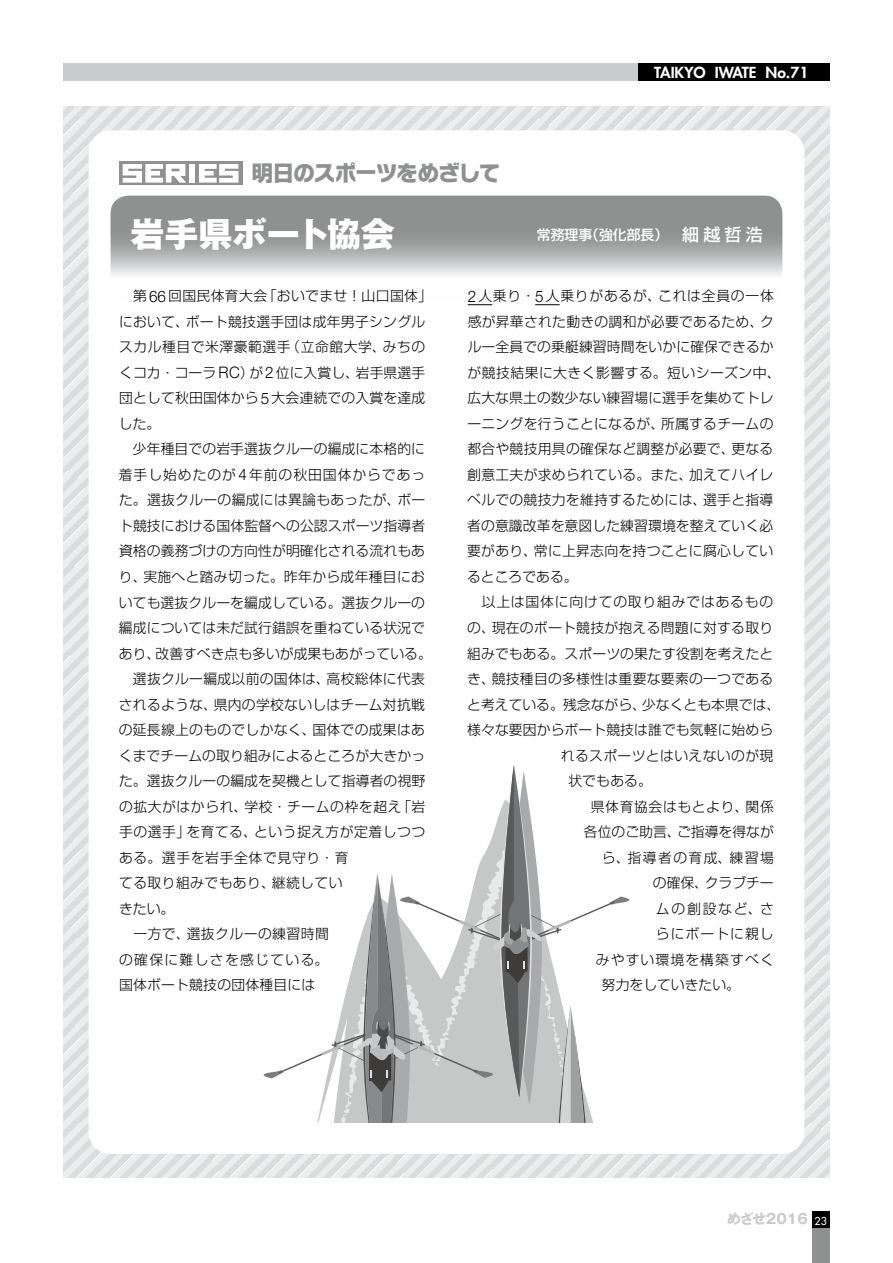
<style>
.page{position:relative;width:893px;height:1263px;background:#fff}
.page>*{position:absolute;margin:0;border:0;box-sizing:border-box;transform-origin:0 0}
.t1{font:800 34.05px "Gothic MB101 Pro";color:#fff}
.t2{font:800 21.3px "Typelabo N Std";letter-spacing:-.035em;color:#8f9090}
.t3{font:800 14.85px "Futura";color:#fff;scale:1.05 1}
.t4{font:14.85px "Futura";letter-spacing:.1em;color:#fff}
.t5{font:300 13.8px/25.5px "Shin Go Pro";letter-spacing:.02em;color:#000}
.t6{font:300 13.8px "Shin Go Pro";color:#000}
.t7{font:300 13.8px "Shin Go Pro";letter-spacing:.045em;color:#000}
.t8{font:300 13.8px "Shin Go Pro";letter-spacing:.04em;color:#000}
.t9{font:300 13.8px "Shin Go Pro";letter-spacing:.07em;color:#000}
.t10{font:300 13.8px "Shin Go Pro";letter-spacing:.06em;color:#000}
.t11{font:300 13.8px "Shin Go Pro";letter-spacing:.095em;color:#000}
.t12{font:500 13.8px "Shin Go Pro";color:#fff}
.t13{font:300 13.8px "Shin Go Pro";letter-spacing:.1em;color:#000}
.t14{font:300 13.8px "Shin Go Pro";letter-spacing:.08em;color:#000}
.t15{font:700 13.8px "Gothic MB101 Pro";letter-spacing:-.005em;color:#cacbcc}
.t16{font:300 13.8px "Shin Go Pro";letter-spacing:.075em;color:#000}
.s1{font-family:"Shin Go Pro"}
.s2{font-size:16.95px}
.s3{font-family:"Helvetica Neue";font-size:15.9px}
.s4{font-family:"Futura";font-weight:400;font-size:10.65px;color:#fff}
</style>
<div class="page">
<div style="left:64px;top:64px;width:765px;height:17px;background:#cacbcc"></div>
<div style="left:638px;top:64px;width:191px;height:17px;background:#000"></div>
<div style="left:812px;top:1212px;width:17px;height:17px;background:#000"></div>
<div style="left:812px;top:1229px;width:17px;height:34px;background:#8f9090"></div>
<div style="left:64px;top:106px;width:765px;height:1072px;background:#e7e8e9"></div>
<div style="left:89px;top:130px;width:715px;height:1024px;background:#fff;border-radius:22px"></div>
<svg style="left:111px;top:196px;width:671px;height:80px;background:#a5a6a6"></svg>
<div style="left:119px;top:162px;width:123px;height:23px;background:#8f9090"></div>
<svg style="left:123px;top:164px;width:63px;height:19px"></svg>
<div style="left:190px;top:164px;width:5px;height:19px;background:#fff"></div>
<svg style="left:199px;top:164px;width:40px;height:19px"></svg>
<svg style="left:468px;top:304px;width:24px;height:1px"></svg>
<svg style="left:535px;top:304px;width:25px;height:1px"></svg>
<svg style="left:264px;top:765px;width:365px;height:358px"></svg>
<h2 class="t2" style="left:252px;top:158px;width:250px"><span class="s1">明日</span>のスポーツをめざして</h2>
<p class="t3" style="left:654px;top:63px;width:148px">TAIKYO IWATE No.71</p>
<p class="t4" style="left:714px;top:64px;width:113px">TAIKYO IWATE</p>
<h1 class="t1" style="left:130px;top:205px;width:266px">岩手県ボート協会</h1>
<p class="t12" style="left:537px;top:224px;width:227px">常務理事（強化部長） <span class="s2">細越哲浩</span></p>
<p class="t5" style="left:119px;top:282px;width:315px;text-indent:14px">第<span class="s3">66</span>回国民体育大会「おいでませ！山口国体」において、ボート競技選手団は成年男子シングルスカル種目で米澤豪範選手（立命館大学、みちのくコカ・コーラ<span class="s3">RC</span>）が<span class="s3">2</span>位に入賞し、岩手県選手団として秋田国体から<span class="s3">5</span>大会連続での入賞を達成した。</p>
<p class="t5" style="left:133px;top:435px;width:294px">少年種目での岩手選抜クルーの編成に本格的に</p>
<p class="t9" style="left:119px;top:463px;width:308px">着手し始めたのが<span class="s3">4</span>年前の秋田国体からであっ</p>
<p class="t5" style="left:119px;top:486px;width:308px">た。選抜クルーの編成には異論もあったが、ボー</p>
<p class="t5" style="left:119px;top:511px;width:308px">ト競技における国体監督への公認スポーツ指導者</p>
<p class="t5" style="left:119px;top:537px;width:308px">資格の義務づけの方向性が明確化される流れもあ</p>
<p class="t5" style="left:119px;top:562px;width:308px">り、実施へと踏み切った。昨年から成年種目にお</p>
<p class="t5" style="left:119px;top:588px;width:308px">いても選抜クルーを編成している。選抜クルーの</p>
<p class="t5" style="left:119px;top:613px;width:308px">編成については未だ試行錯誤を重ねている状況で</p>
<p class="t6" style="left:119px;top:642px;width:315px">あり、改善すべき点も多いが成果もあがっている。</p>
<p class="t5" style="left:133px;top:664px;width:294px">選抜クルー編成以前の国体は、高校総体に代表</p>
<p class="t5" style="left:119px;top:690px;width:308px">されるような、県内の学校ないしはチーム対抗戦</p>
<p class="t5" style="left:119px;top:715px;width:308px">の延長線上のものでしかなく、国体での成果はあ</p>
<p class="t5" style="left:119px;top:741px;width:308px">くまでチームの取り組みによるところが大きかっ</p>
<p class="t5" style="left:119px;top:766px;width:308px">た。選抜クルーの編成を契機として指導者の視野</p>
<p class="t8" style="left:119px;top:795px;width:308px">の拡大がはかられ、学校・チームの枠を超え「岩</p>
<p class="t5" style="left:119px;top:817px;width:308px">手の選手」を育てる、という捉え方が定着しつつ</p>
<p class="t7" style="left:119px;top:846px;width:231px">ある。選手を岩手全体で見守り・育</p>
<p class="t5" style="left:119px;top:868px;width:225px">てる取り組みでもあり、継続してい</p>
<p class="t5" style="left:119px;top:894px;width:57px">きたい。</p>
<p class="t5" style="left:133px;top:919px;width:197px">一方で、選抜クルーの練習時間</p>
<p class="t11" style="left:119px;top:948px;width:211px">の確保に難しさを感じている。</p>
<p class="t5" style="left:119px;top:970px;width:198px">国体ボート競技の団体種目には</p>
<p class="t5" style="left:467px;top:282px;width:315px"><span class="s3">2</span>人乗り・<span class="s3">5</span>人乗りがあるが、これは全員の一体感が昇華された動きの調和が必要であるため、クルー全員での乗艇練習時間をいかに確保できるかが競技結果に大きく影響する。短いシーズン中、広大な県土の数少ない練習場に選手を集めてトレーニングを行うことになるが、所属するチームの都合や競技用具の確保など調整が必要で、更なる創意工夫が求められている。また、加えてハイレベルでの競技力を維持するためには、選手と指導者の意識改革を意図した練習環境を整えていく必要があり、常に上昇志向を持つことに腐心しているところである。</p>
<p class="t10" style="left:482px;top:591px;width:293px">以上は国体に向けての取り組みではあるもの</p>
<p class="t5" style="left:467px;top:613px;width:308px">の、現在のボート競技が抱える問題に対する取り</p>
<p class="t5" style="left:467px;top:639px;width:308px">組みでもある。スポーツの果たす役割を考えたと</p>
<p class="t5" style="left:467px;top:664px;width:308px">き、競技種目の多様性は重要な要素の一つである</p>
<p class="t6" style="left:467px;top:693px;width:315px">と考えている。残念ながら、少なくとも本県では、</p>
<p class="t5" style="left:467px;top:715px;width:308px">様々な要因からボート競技は誰でも気軽に始めら</p>
<p class="t5" style="left:561px;top:741px;width:214px">れるスポーツとはいえないのが現</p>
<p class="t5" style="left:568px;top:766px;width:85px">状でもある。</p>
<p class="t7" style="left:591px;top:795px;width:184px">県体育協会はもとより、関係</p>
<p class="t6" style="left:584px;top:820px;width:191px">各位のご助言、ご指導を得なが</p>
<p class="t13" style="left:602px;top:846px;width:173px">ら、指導者の育成、練習場</p>
<p class="t6" style="left:653px;top:871px;width:122px">の確保、クラブチー</p>
<p class="t5" style="left:656px;top:894px;width:119px">ムの創設など、さ</p>
<p class="t16" style="left:656px;top:923px;width:119px">らにボートに親し</p>
<p class="t14" style="left:596px;top:948px;width:179px">みやすい環境を構築すべく</p>
<p class="t6" style="left:602px;top:974px;width:140px">努力をしていきたい。</p>
<p class="t15" style="left:727px;top:1207px;width:101px">めざせ2016 <span class="s4">23</span></p>
</div>
